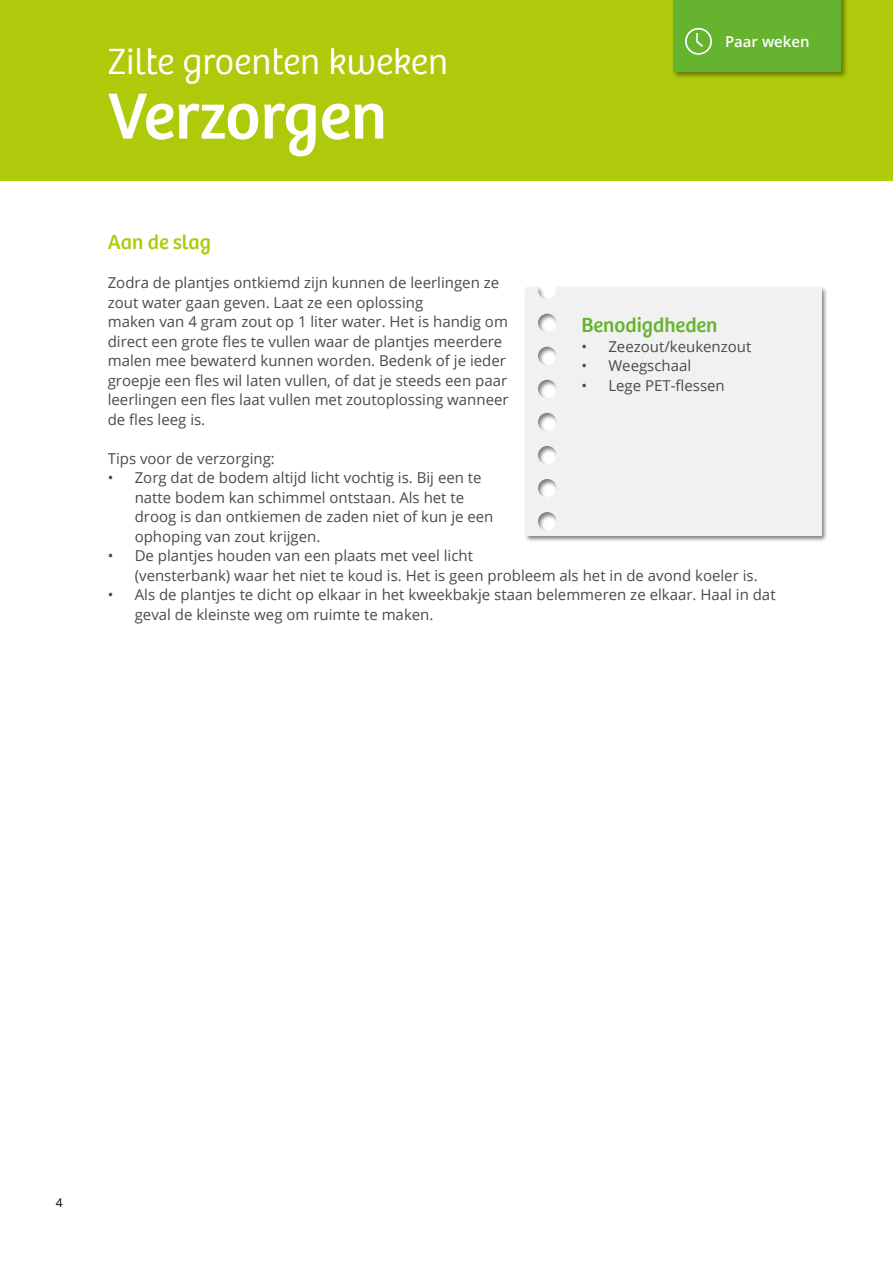
<style>
.page{position:relative;width:893px;height:1263px;background:#fff}
.page>*{position:absolute;margin:0;border:0;box-sizing:border-box;transform-origin:0 0}
.t1{font:67.5px "Bree";color:#fff}
.t2{font:300 37.5px "Bree";color:#fff}
.t3{font:21px "Bree";color:#65b32e}
.t4{font:21px "Bree";color:#afca0b}
.t5{font:15px/19.5px "Open Sans";color:#4a4a49}
.t6{font:600 15px "Open Sans";color:#fff}
.t7{font:12px "Open Sans";color:#000}
</style>
<div class="page">
<div style="left:0;top:0;width:893px;height:181px;background:#afca0b"></div>
<div style="left:525px;top:286px;width:303px;height:256px;background:#000;opacity:.52"></div>
<div style="left:526px;top:287px;width:295px;height:248px;background:#f1f1f1"></div>
<div style="left:672px;top:0;width:176px;height:79px;background:#000;opacity:.4"></div>
<div style="left:673px;top:0;width:168px;height:71px;background:#65b32e"></div>
<svg style="left:685px;top:28px;width:27px;height:27px"></svg>
<h2 class="t2" style="left:108px;top:40px;width:342px">Zilte groenten kweken</h2>
<h1 class="t1" style="left:108px;top:77px;width:281px">Verzorgen</h1>
<p class="t6" style="left:725px;top:31px;width:86px">Paar weken</p>
<h3 class="t4" style="left:108px;top:230px;width:105px">Aan de slag</h3>
<p class="t5" style="left:108px;top:272px;width:402px">Zodra de plantjes ontkiemd zijn kunnen de leerlingen ze zout water gaan geven. Laat ze een oplossing<br>maken van 4 gram zout op 1 liter water. Het is handig om direct een grote fles te vullen waar de plantjes meerdere malen mee bewaterd kunnen worden. Bedenk of je ieder groepje een fles wil laten vullen, of dat je steeds een paar leerlingen een fles laat vullen met zoutoplossing wanneer de fles leeg is.</p>
<p class="t5" style="left:108px;top:448px;width:169px">Tips voor de verzorging:</p>
<p class="t5" style="left:135px;top:467px;width:360px;text-indent:-27px">• Zorg dat de bodem altijd licht vochtig is. Bij een te natte bodem kan schimmel ontstaan. Als het te droog is dan ontkiemen de zaden niet of kun je een ophoping van zout krijgen.</p>
<p class="t5" style="left:135px;top:545px;width:624px;text-indent:-27px">• De plantjes houden van een plaats met veel licht<br>(vensterbank) waar het niet te koud is. Het is geen probleem als het in de avond koeler is.</p>
<p class="t5" style="left:135px;top:584px;width:642px;text-indent:-27px">• Als de plantjes te dicht op elkaar in het kweekbakje staan belemmeren ze elkaar. Haal in dat geval de kleinste weg om ruimte te maken.</p>
<h3 class="t3" style="left:581px;top:313px;width:138px">Benodigdheden</h3>
<p class="t5" style="left:581px;top:336px;width:172px">• Zeezout/keukenzout</p>
<p class="t5" style="left:581px;top:356px;width:111px">• Weegschaal</p>
<p class="t5" style="left:581px;top:375px;width:145px">• Lege PET-flessen</p>
<p class="t7" style="left:56px;top:1194px;width:8px">4</p>
</div>
